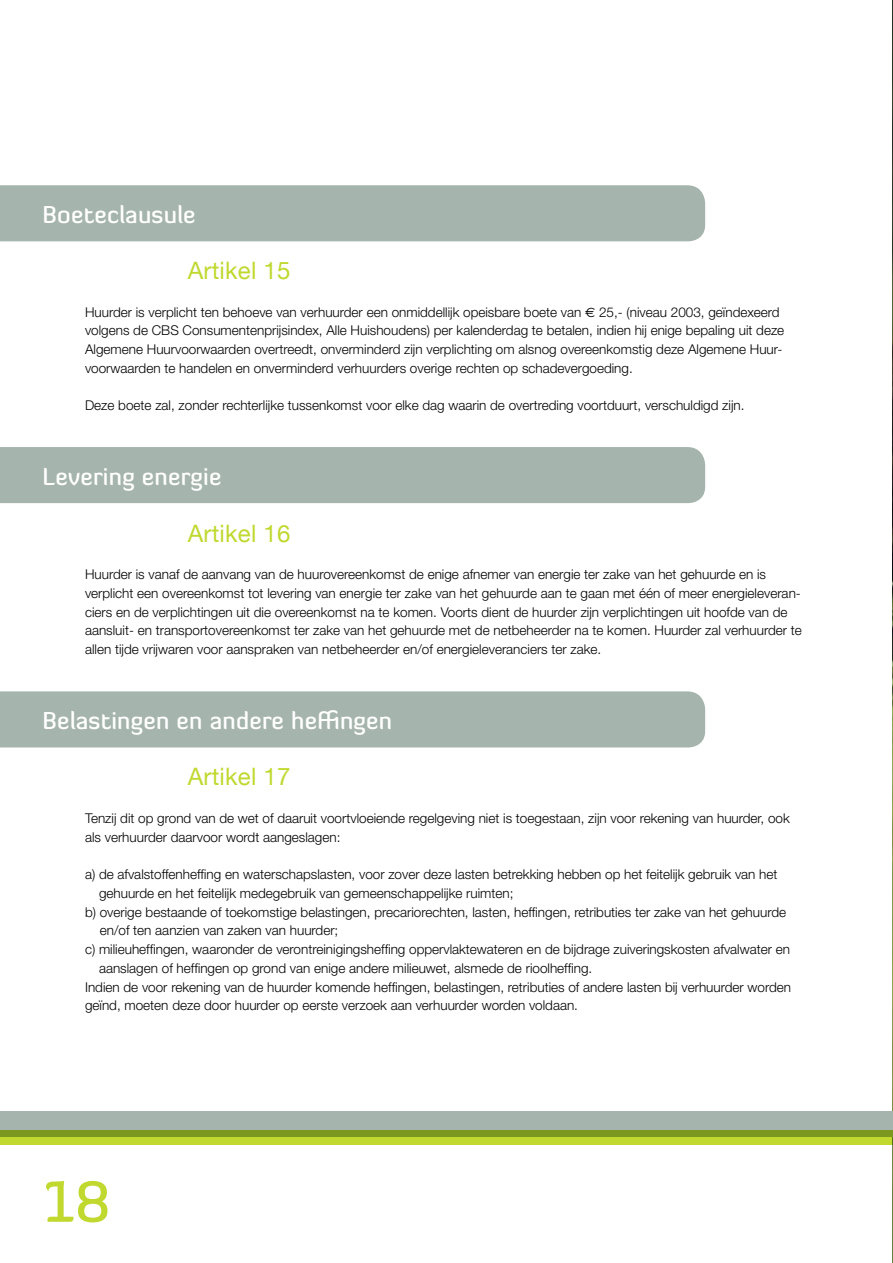
<style>
.page{position:relative;width:893px;height:1263px;background:#fff}
.page>*{position:absolute;margin:0;border:0;box-sizing:border-box;transform-origin:0 0}
.t1{font:500 56.85px "Diavlo";color:#c1d82f}
.t2{font:500 24px "Diavlo";letter-spacing:.01em;color:#fff}
.t3{font:24px "Helvetica Neue";letter-spacing:.01em;color:#c1d82f}
.t4{font:300 13.5px/18.8px "Helvetica Neue";color:#000}
.s1{font-family:"Euro Sans";font-weight:400}
</style>
<div class="page">
<img style="left:892px;top:0;width:1px;height:1263px">
<div style="left:0;top:1111px;width:893px;height:26px;background:#a5b4ac"></div>
<svg style="left:0;top:1130px;width:893px;height:14px;background:#9eb726"></svg>
<div style="left:0;top:185px;width:705px;height:56px;background:#a5b4ac"></div>
<div style="left:0;top:447px;width:705px;height:56px;background:#a5b4ac"></div>
<div style="left:0;top:691px;width:705px;height:56px;background:#a5b4ac"></div>
<h2 class="t2" style="left:43px;top:204px;width:155px">Boeteclausule</h2>
<h2 class="t3" style="left:188px;top:262px;width:104px">Artikel 15</h2>
<p class="t4" style="left:85px;top:304px;width:701px">Huurder is verplicht ten behoeve van verhuurder een onmiddellijk opeisbare boete van <span class="s1">€</span> 25,- (niveau 2003, geïndexeerd volgens de CBS Consumentenprijsindex, Alle Huishoudens) per kalenderdag te betalen, indien hij enige bepaling uit deze Algemene Huurvoorwaarden overtreedt, onverminderd zijn verplichting om alsnog overeenkomstig deze Algemene Huur&shy;voorwaarden te handelen en onverminderd verhuurders overige rechten op schadevergoeding.</p>
<p class="t4" style="left:85px;top:397px;width:661px">Deze boete zal, zonder rechterlijke tussenkomst voor elke dag waarin de overtreding voortduurt, verschuldigd zijn.</p>
<h2 class="t2" style="left:43px;top:466px;width:180px">Levering energie</h2>
<h2 class="t3" style="left:188px;top:524px;width:104px">Artikel 16</h2>
<p class="t4" style="left:85px;top:566px;width:718px">Huurder is vanaf de aanvang van de huurovereenkomst de enige afnemer van energie ter zake van het gehuurde en is verplicht een overeenkomst tot levering van energie ter zake van het gehuurde aan te gaan met één of meer energieleveran&shy;ciers en de verplichtingen uit die overeenkomst na te komen. Voorts dient de huurder zijn verplichtingen uit hoofde van de aansluit- en transportovereenkomst ter zake van het gehuurde met de netbeheerder na te komen. Huurder zal verhuurder te allen tijde vrijwaren voor aanspraken van netbeheerder en/of energieleveranciers ter zake.</p>
<h2 class="t2" style="left:43px;top:710px;width:351px">Belastingen en andere heffingen</h2>
<h2 class="t3" style="left:188px;top:768px;width:104px">Artikel 17</h2>
<p class="t4" style="left:85px;top:810px;width:706px">Tenzij dit op grond van de wet of daaruit voortvloeiende regelgeving niet is toegestaan, zijn voor rekening van huurder, ook als verhuurder daarvoor wordt aangeslagen:</p>
<p class="t4" style="left:85px;top:866px;width:694px">a) de afvalstoffenheffing en waterschapslasten, voor zover deze lasten betrekking hebben op het feitelijk gebruik van het</p>
<p class="t4" style="left:99px;top:885px;width:416px">gehuurde en het feitelijk medegebruik van gemeenschappelijke ruimten;</p>
<p class="t4" style="left:85px;top:904px;width:702px">b) overige bestaande of toekomstige belastingen, precariorechten, lasten, heffingen, retributies ter zake van het gehuurde</p>
<p class="t4" style="left:100px;top:922px;width:240px">en/of ten aanzien van zaken van huurder;</p>
<p class="t4" style="left:85px;top:941px;width:706px">c) milieuheffingen, waaronder de verontreinigingsheffing oppervlaktewateren en de bijdrage zuiveringskosten afvalwater en</p>
<p class="t4" style="left:99px;top:960px;width:495px">aanslagen of heffingen op grond van enige andere milieuwet, alsmede de rioolheffing.</p>
<p class="t4" style="left:85px;top:979px;width:707px">Indien de voor rekening van de huurder komende heffingen, belastingen, retributies of andere lasten bij verhuurder worden</p>
<p class="t4" style="left:85px;top:997px;width:494px">geïnd, moeten deze door huurder op eerste verzoek aan verhuurder worden voldaan.</p>
<h1 class="t1" style="left:44px;top:1177px;width:69px">18</h1>
</div>
